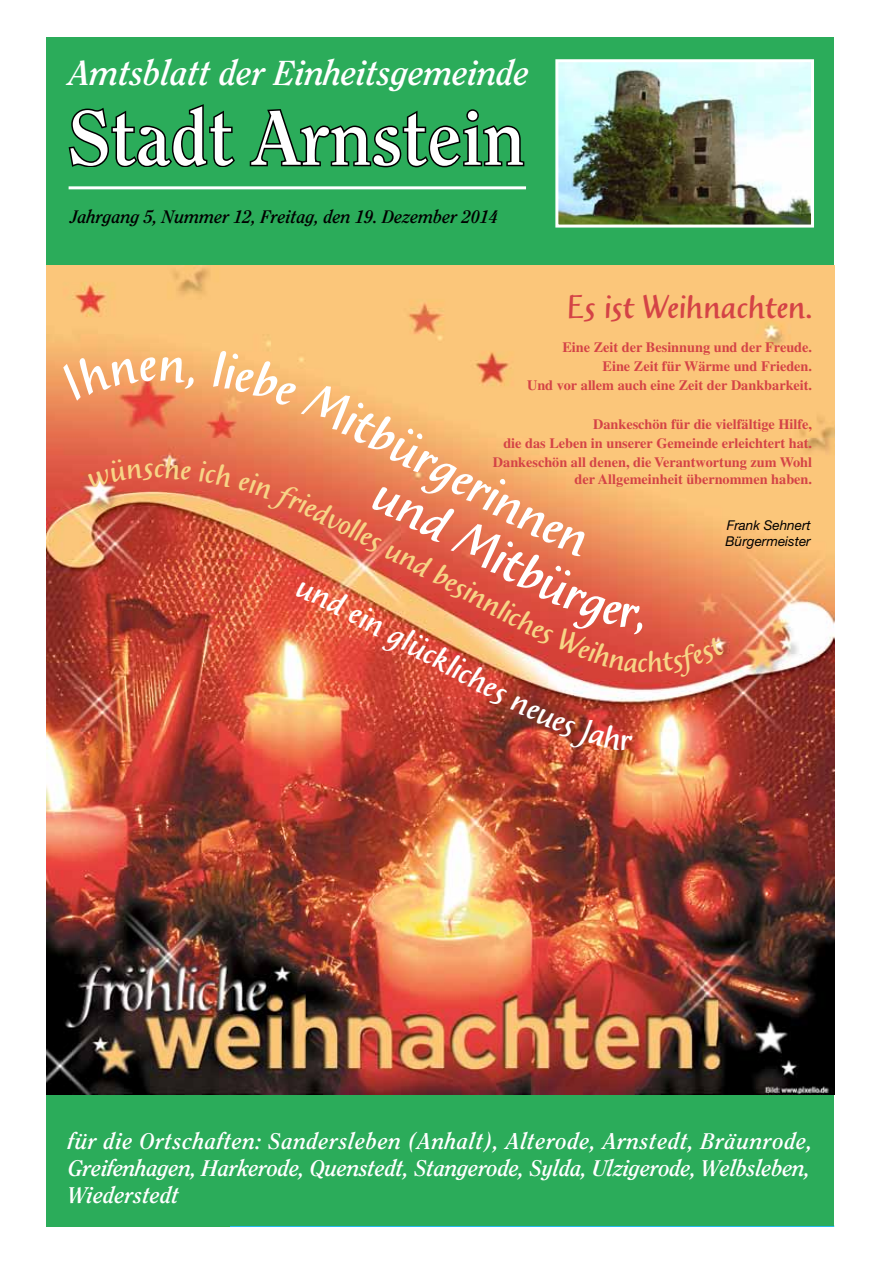
<style>
.page{position:relative;width:881px;height:1263px;background:#fff}
.page>*{position:absolute;margin:0;border:0;box-sizing:border-box;transform-origin:0 0}
.t1{font:700 76.5px "Clearface";color:#fff}
.t2{font:57px "Jesper";color:#fff}
.t3{font:36px "Jesper";color:#d44346}
.t4{font:36px "Jesper";color:#fff}
.t5{font:italic 700 34.5px "Clearface";color:#fff}
.t6{font:33px "Jesper";color:#f7d486}
.t7{font:italic 700 22.5px/27px "Clearface";letter-spacing:-.01em;color:#fff;text-align:justify}
.t8{font:italic 700 18px "Clearface";color:#000}
.t9{font:700 14.25px/19.2px "Times LT";color:#d44346;text-align:right}
.t10{font:italic 13.5px/16.2px "Helvetica Neue LT";color:#000}
</style>
<div class="page">
<hr style="left:47px;top:1225px;width:786px;height:2px;background:#00afea">
<div style="left:47px;top:37px;width:786px;height:230px;background:#2bac5a"></div>
<svg style="left:68px;top:104px;width:167px;height:63px"></svg>
<svg style="left:249px;top:109px;width:276px;height:59px"></svg>
<div style="left:47px;top:167px;width:183px;height:1060px;background:#2bac5a"></div>
<hr style="left:69px;top:186px;width:457px;height:3px;background:#fff">
<img style="left:559px;top:63px;width:250px;height:161px">
<div style="left:555px;top:59px;width:258px;height:169px;border:3px solid #fff"></div>
<div style="left:47px;top:1091px;width:786px;height:135px;background:#2bac5a"></div>
<img style="left:47px;top:266px;width:786px;height:828px">
<img style="left:481px;top:681px;width:151px;height:71px">
<svg style="left:648px;top:635px;width:77px;height:44px"></svg>
<svg style="left:61px;top:349px;width:581px;height:323px"></svg>
<h3 class="t5" style="left:69px;top:53px;width:461px">Amtsblatt der Einheitsgemeinde</h3>
<h1 class="t1" style="left:68px;top:92px;width:458px">Stadt Arnstein</h1>
<p class="t8" style="left:71px;top:206px;width:428px">Jahrgang 5, Nummer 12, Freitag, den 19. Dezember 2014</p>
<h3 class="t3" style="left:566px;top:286px;width:247px">Es ist Weihnachten.</h3>
<p class="t9" style="left:527px;top:337px;width:286px">Eine Zeit der Besinnung und der Freude.<br>Eine Zeit für Wärme und Frieden.<br>Und vor allem auch eine Zeit der Dankbarkeit.</p>
<p class="t9" style="left:492px;top:414px;width:320px">Dankeschön für die vielfältige Hilfe,<br>die das Leben in unserer Gemeinde erleichtert hat.<br>Dankeschön all denen, die Verantwortung zum Wohl</p>
<p class="t9" style="left:574px;top:470px;width:239px">der Allgemeinheit übernommen haben.</p>
<h2 class="t2" style="left:451px;top:434px;width:73px;rotate:29deg">geri</h2>
<h3 class="t6" style="left:324px;top:493px;width:47px;rotate:27deg">dvol</h3>
<p class="t10" style="left:725px;top:517px;width:87px">Frank Sehnert<br>Bürgermeister</p>
<h3 class="t6" style="left:365px;top:513px;width:69px;rotate:28deg">les un</h3>
<h3 class="t6" style="left:425px;top:545px;width:97px;rotate:29deg">d besinn</h3>
<h3 class="t4" style="left:361px;top:592px;width:68px;rotate:28deg">ein gl</h3>
<h3 class="t4" style="left:420px;top:624px;width:88px;rotate:29deg">ücklich</h3>
<h3 class="t6" style="left:637px;top:643px;width:12px">c</h3>
<h3 class="t7" style="left:68px;top:1128px;width:746px">für die Ortschaften: Sandersleben (Anhalt), Alterode, Arnstedt, Bräunrode, Greifenhagen, Harkerode, Quenstedt, Stangerode, Sylda, Ulzigerode, Welbsleben, Wiederstedt</h3>
</div>
